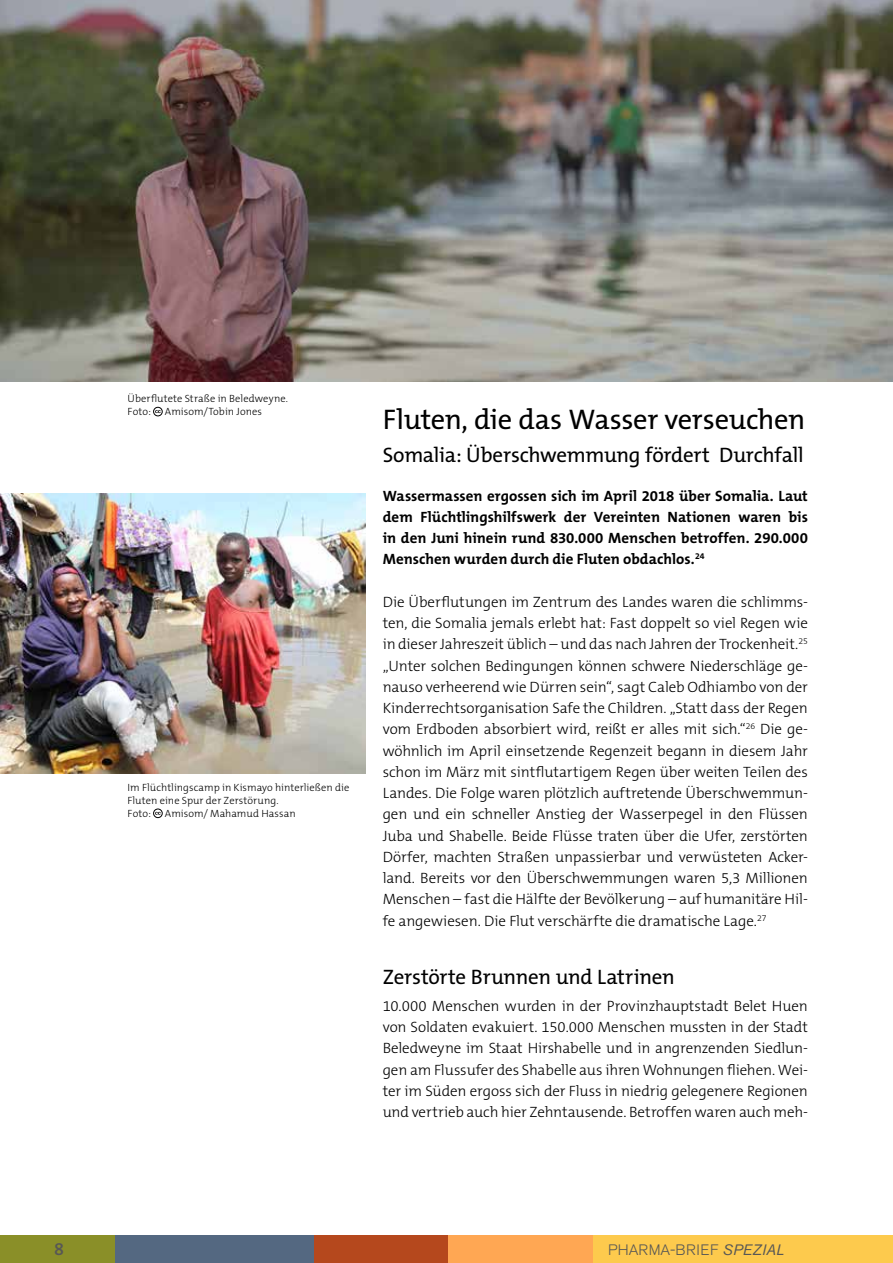
<style>
.page{position:relative;width:893px;height:1263px;background:#fff}
.page>*{position:absolute;margin:0;border:0;box-sizing:border-box;transform-origin:0 0}
.t1{font:28.5px "The Mix B5 Plain";letter-spacing:-.015em;color:#000}
.t2{font:21px "The Mix B5 Plain";letter-spacing:-.01em;color:#000}
.t3{font:600 18px "The Mix B6";color:#575756}
.t4{font:300 15px/21.3px "The Mix B3";letter-spacing:-.005em;color:#000;text-align:justify}
.t5{font:700 15px/21.3px "The Mix B7";color:#000;text-align:justify}
.t6{font:300 15px "Akzidenz Grotesk BE";letter-spacing:.04em;color:#575756}
.t7{font:300 10.5px/12.6px "The Mix B3";letter-spacing:.005em;color:#000}
.s1{font-weight:400;font-style:italic}
</style>
<div class="page">
<div style="left:0;top:1235px;width:132px;height:28px;background:#8a8f28"></div>
<div style="left:115px;top:1235px;width:308px;height:28px;background:#546881"></div>
<div style="left:592px;top:1235px;width:301px;height:28px;background:#fdca4d"></div>
<div style="left:315px;top:1235px;width:195px;height:28px;background:#b5481d"></div>
<div style="left:448px;top:1235px;width:145px;height:28px;background:#ffa753"></div>
<img style="left:0;top:0;width:893px;height:382px">
<div style="left:153px;top:407px;width:10px;height:9px;border:1px solid #000;border-radius:50%"></div>
<svg style="left:155px;top:410px;width:6px;height:3px"></svg>
<img style="left:0;top:493px;width:366px;height:281px">
<div style="left:153px;top:809px;width:10px;height:9px;border:1px solid #000;border-radius:50%"></div>
<svg style="left:155px;top:812px;width:6px;height:3px"></svg>
<p class="t7" style="left:128px;top:393px;width:162px">Überflutete Straße in Beledweyne.<br>Foto:</p>
<p class="t7" style="left:165px;top:405px;width:99px">Amisom/Tobin Jones</p>
<p class="t7" style="left:128px;top:782px;width:223px">Im Flüchtlingscamp in Kismayo hinterließen die<br>Fluten eine Spur der Zerstörung.<br>Foto:</p>
<p class="t7" style="left:165px;top:807px;width:132px">Amisom/ Mahamud Hassan</p>
<h1 class="t1" style="left:383px;top:404px;width:424px">Fluten, die das Wasser verseuchen</h1>
<h2 class="t2" style="left:383px;top:444px;width:422px">Somalia: Überschwemmung fördert Durchfall</h2>
<p class="t5" style="left:383px;top:485px;width:427px">Wassermassen ergossen sich im April 2018 über Somalia. Laut dem Flüchtlingshilfswerk der Vereinten Nationen waren bis in den Juni hinein rund 830.000 Menschen betroffen. 290.000<br>Menschen wurden durch die Fluten obdachlos.<sup>24</sup></p>
<p class="t4" style="left:383px;top:591px;width:427px">Die Überflutungen im Zentrum des Landes waren die schlimms&shy;ten, die Somalia jemals erlebt hat: Fast doppelt so viel Regen wie in dieser Jahreszeit üblich – und das nach Jahren der Trockenheit.<sup>25 </sup>„Unter solchen Bedingungen können schwere Niederschläge ge&shy;nauso verheerend wie Dürren sein“, sagt Caleb Odhiambo von der Kinderrechtsorganisation Safe the Children. „Statt dass der Regen vom Erdboden absorbiert wird, reißt er alles mit sich.“<sup>26</sup> Die ge&shy;wöhnlich im April einsetzende Regenzeit begann in diesem Jahr schon im März mit sintflutartigem Regen über weiten Teilen des Landes. Die Folge waren plötzlich auftretende Überschwemmun&shy;gen und ein schneller Anstieg der Wasserpegel in den Flüssen Juba und Shabelle. Beide Flüsse traten über die Ufer, zerstörten Dörfer, machten Straßen unpassierbar und verwüsteten Acker&shy;land. Bereits vor den Überschwemmungen waren 5,3 Millionen Menschen – fast die Hälfte der Bevölkerung – auf humanitäre Hil&shy;fe angewiesen. Die Flut verschärfte die dramatische Lage.<sup>27</sup></p>
<h2 class="t2" style="left:383px;top:965px;width:294px">Zerstörte Brunnen und Latrinen</h2>
<p class="t4" style="left:383px;top:995px;width:427px">10.000 Menschen wurden in der Provinzhauptstadt Belet Huen von Soldaten evakuiert. 150.000 Menschen mussten in der Stadt Beledweyne im Staat Hirshabelle und in angrenzenden Siedlun&shy;gen am Flussufer des Shabelle aus ihren Wohnungen fliehen. Wei&shy;ter im Süden ergoss sich der Fluss in niedrig gelegenere Regionen und vertrieb auch hier Zehntausende. Betroffen waren auch meh-</p>
<p class="t3" style="left:54px;top:1239px;width:11px">8</p>
<p class="t6" style="left:608px;top:1241px;width:178px">PHARMA-BRIEF <span class="s1">SPEZIAL</span></p>
</div>
